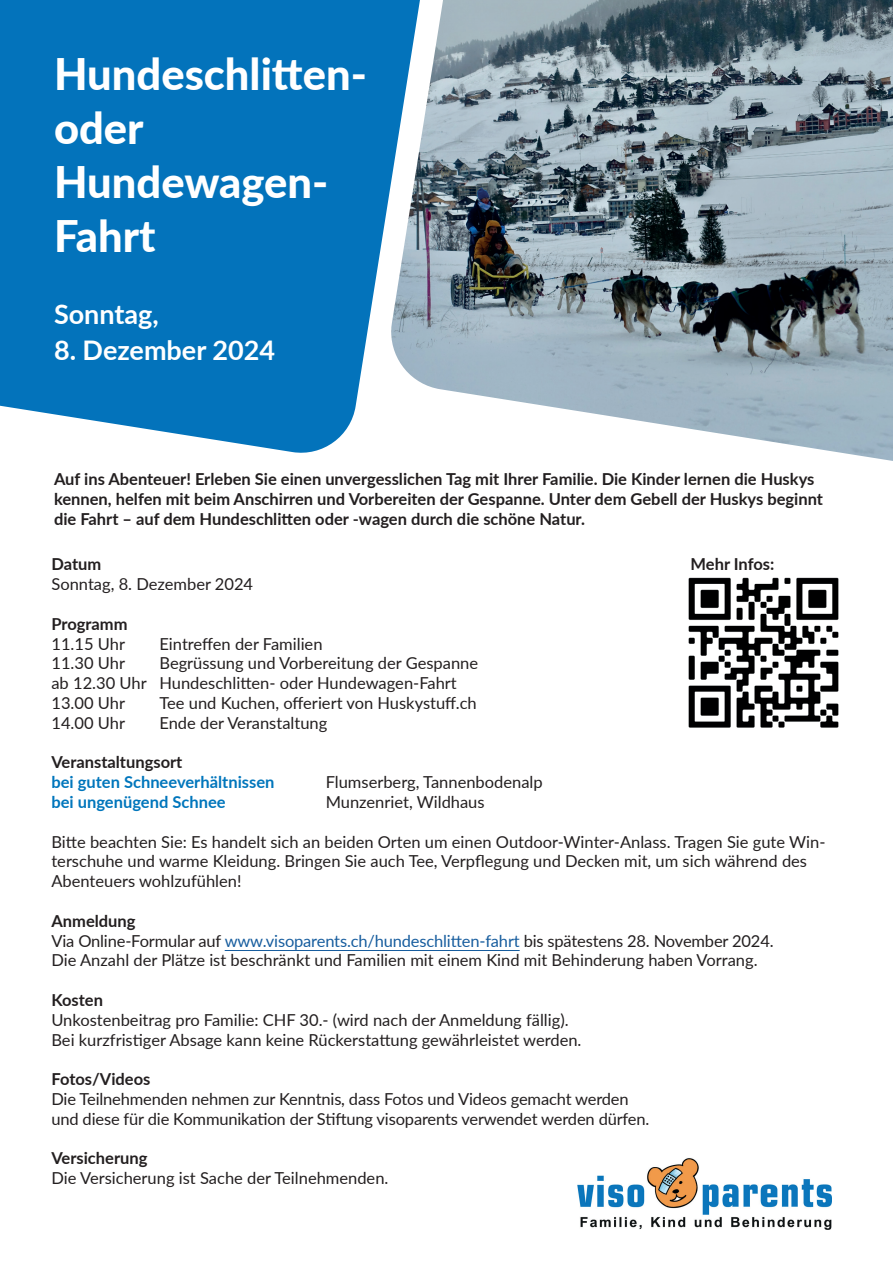
<style>
.page{position:relative;width:893px;height:1263px;background:#fff}
.page>*{position:absolute;margin:0;border:0;box-sizing:border-box;transform-origin:0 0}
.t1{font:800 43.5px/54px "Lato";color:#fff}
.t2{font:700 27px "Lato";color:#fff}
.t3{font:16.5px/19.8px "Lato";color:#231f20}
.t4{font:700 16.5px/19.8px "Lato";color:#231f20}
.t5{font:700 16.5px "Lato";color:#0076bc}
.s1{font-weight:700}
.s2{color:#175d9e}
</style>
<div class="page">
<svg style="left:0;top:0;width:391px;height:453px;background:#167dc0"></svg>
<hr style="left:225px;top:950px;width:295px;height:1px;background:#175d9e">
<img style="left:391px;top:0;width:502px;height:461px">
<img style="left:688px;top:577px;width:151px;height:151px">
<img style="left:577px;top:1158px;width:255px;height:72px">
<h1 class="t1" style="left:54px;top:45px;width:314px">Hundeschlitten&shy;oder<br>Hundewagen-<br>Fahrt</h1>
<h2 class="t2" style="left:54px;top:294px;width:106px">Sonntag,</h2>
<h2 class="t2" style="left:54px;top:330px;width:223px">8. Dezember 2024</h2>
<p class="t4" style="left:54px;top:469px;width:771px">Auf ins Abenteuer! Erleben Sie einen unvergesslichen Tag mit Ihrer Familie. Die Kinder lernen die Huskys kennen, helfen mit beim Anschirren und Vorbereiten der Gespanne. Unter dem Gebell der Huskys beginnt die Fahrt – auf dem Hundeschlitten oder -wagen durch die schöne Natur.</p>
<p class="t4" style="left:51px;top:554px;width:51px">Datum</p>
<p class="t3" style="left:51px;top:574px;width:203px">Sonntag, 8. Dezember 2024</p>
<p class="t4" style="left:51px;top:613px;width:78px">Programm</p>
<p class="t3" style="left:51px;top:633px;width:75px">11.15 Uhr</p>
<p class="t3" style="left:159px;top:633px;width:165px">Eintreffen der Familien</p>
<p class="t3" style="left:51px;top:653px;width:75px">11.30 Uhr</p>
<p class="t4" style="left:691px;top:554px;width:85px">Mehr Infos:</p>
<p class="t3" style="left:51px;top:653px;width:428px;text-indent:108px">Begrüssung und Vorbereitung der Gespanne ab 12.30 Uhr Hundeschlitten- oder Hundewagen-Fahrt<br>13.00 Uhr</p>
<p class="t3" style="left:159px;top:692px;width:319px">Tee und Kuchen, offeriert von Huskystuff.ch</p>
<p class="t3" style="left:51px;top:712px;width:75px">14.00 Uhr</p>
<p class="t3" style="left:159px;top:712px;width:169px">Ende der Veranstaltung</p>
<p class="t4" style="left:51px;top:752px;width:132px">Veranstaltungsort</p>
<p class="t5" style="left:51px;top:770px;width:225px">bei guten Schneeverhältnissen</p>
<p class="t3" style="left:326px;top:772px;width:219px">Flumserberg, Tannenbodenalp</p>
<p class="t5" style="left:51px;top:790px;width:176px">bei ungenügend Schnee</p>
<p class="t3" style="left:326px;top:791px;width:160px">Munzenriet, Wildhaus</p>
<p class="t3" style="left:51px;top:831px;width:775px">Bitte beachten Sie: Es handelt sich an beiden Orten um einen Outdoor-Winter-Anlass. Tragen Sie gute Win&shy;terschuhe und warme Kleidung. Bringen Sie auch Tee, Verpflegung und Decken mit, um sich während des<br>Abenteuers wohlzufühlen!</p>
<p class="t3" style="left:51px;top:910px;width:724px"><span class="s1">Anmeldung<br></span>Via Online-Formular auf <span class="s2">www.visoparents.ch/hundeschlitten-fahrt</span> bis spätestens 28. November 2024.<br>Die Anzahl der Plätze ist beschränkt und Familien mit einem Kind mit Behinderung haben Vorrang.</p>
<p class="t4" style="left:51px;top:989px;width:53px">Kosten</p>
<p class="t3" style="left:51px;top:1009px;width:532px">Unkostenbeitrag pro Familie: CHF 30.- (wird nach der Anmeldung fällig).<br>Bei kurzfristiger Absage kann keine Rückerstattung gewährleistet werden.</p>
<p class="t4" style="left:51px;top:1069px;width:101px">Fotos/Videos</p>
<p class="t3" style="left:51px;top:1088px;width:599px">Die Teilnehmenden nehmen zur Kenntnis, dass Fotos und Videos gemacht werden und diese für die Kommunikation der Stiftung visoparents verwendet werden dürfen.</p>
<p class="t4" style="left:51px;top:1148px;width:98px">Versicherung</p>
<p class="t3" style="left:51px;top:1168px;width:339px">Die Versicherung ist Sache der Teilnehmenden.</p>
</div>
